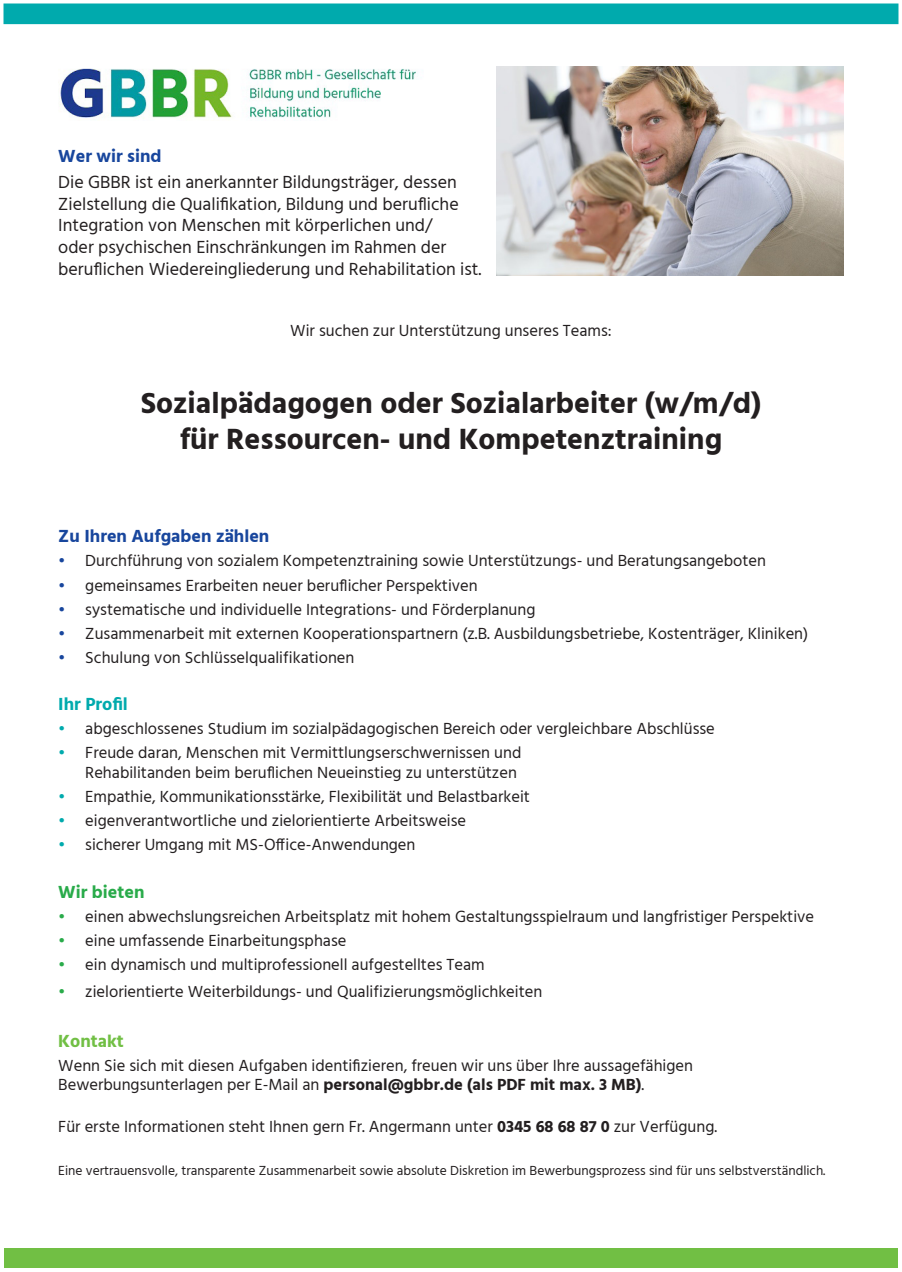
<style>
.page{position:relative;width:902px;height:1272px;background:#fff}
.page>*{position:absolute;margin:0;border:0;box-sizing:border-box;transform-origin:0 0}
.t1{font:700 30px/36px "Hind";color:#231f20;text-align:center}
.t2{font:18px/21.6px "Hind";color:#231f20}
.t3{font:700 18px "Hind";color:#18469d}
.t4{font:700 18px "Hind";color:#00aaad}
.t5{font:700 18px "Hind";color:#29ab4a}
.t6{font:700 18px "Hind";color:#71bf44}
.t7{font:16.5px/19.8px "Hind";color:#231f20;text-align:right}
.t8{font:13.5px "Hind";color:#231f20}
.s1{color:#18469d}
.s2{color:#00aaad}
.s3{color:#29ab4a}
.s4{font-weight:700}
</style>
<div class="page">
<div style="left:4px;top:4px;width:894px;height:20px;background:#00aaad"></div>
<div style="left:4px;top:1248px;width:893px;height:19px;background:#71bf44"></div>
<img style="left:60px;top:68px;width:356px;height:50px">
<img style="left:497px;top:67px;width:346px;height:208px">
<p class="t3" style="left:58px;top:149px;width:105px">Wer wir sind</p>
<p class="t2" style="left:58px;top:172px;width:424px">Die GBBR ist ein anerkannter Bildungsträger, dessen Zielstellung die Qualifikation, Bildung und berufliche Integration von Menschen mit körperlichen und/<br>oder psychischen Einschränkungen im Rahmen der beruflichen Wiedereingliederung und Rehabilitation ist.</p>
<p class="t7" style="left:290px;top:321px;width:323px">Wir suchen zur Unterstützung unseres Teams:</p>
<h1 class="t1" style="left:141px;top:387px;width:621px">Sozialpädagogen oder Sozialarbeiter (w/m/d) für Ressourcen- und Kompetenztraining</h1>
<p class="t3" style="left:58px;top:529px;width:213px">Zu Ihren Aufgaben zählen</p>
<p class="t7" style="left:58px;top:552px;width:709px"><span class="s1">•</span> Durchführung von sozialem Kompetenztraining sowie Unterstützungs- und Beratungsangeboten</p>
<p class="t7" style="left:58px;top:576px;width:421px"><span class="s1">•</span> gemeinsames Erarbeiten neuer beruflicher Perspektiven</p>
<p class="t7" style="left:58px;top:600px;width:478px"><span class="s1">•</span> systematische und individuelle Integrations- und Förderplanung</p>
<p class="t7" style="left:58px;top:624px;width:751px"><span class="s1">•</span> Zusammenarbeit mit externen Kooperationspartnern (z.B. Ausbildungsbetriebe, Kostenträger, Kliniken)</p>
<p class="t7" style="left:58px;top:648px;width:298px"><span class="s1">•</span> Schulung von Schlüsselqualifikationen</p>
<p class="t4" style="left:58px;top:693px;width:71px">Ihr Profil</p>
<p class="t7" style="left:58px;top:719px;width:658px"><span class="s2">•</span> abgeschlossenes Studium im sozialpädagogischen Bereich oder vergleichbare Abschlüsse</p>
<p class="t7" style="left:58px;top:743px;width:464px"><span class="s2">•</span> Freude daran, Menschen mit Vermittlungserschwernissen und<br>Rehabilitanden beim beruflichen Neueinstieg zu unterstützen</p>
<p class="t7" style="left:58px;top:787px;width:473px"><span class="s2">•</span> Empathie, Kommunikationsstärke, Flexibilität und Belastbarkeit</p>
<p class="t7" style="left:58px;top:811px;width:409px"><span class="s2">•</span> eigenverantwortliche und zielorientierte Arbeitsweise</p>
<p class="t7" style="left:58px;top:835px;width:358px"><span class="s2">•</span> sicherer Umgang mit MS-Office-Anwendungen</p>
<p class="t5" style="left:58px;top:884px;width:88px">Wir bieten</p>
<p class="t7" style="left:58px;top:907px;width:757px"><span class="s3">•</span> einen abwechslungsreichen Arbeitsplatz mit hohem Gestaltungsspielraum und langfristiger Perspektive</p>
<p class="t7" style="left:58px;top:931px;width:290px"><span class="s3">•</span> eine umfassende Einarbeitungsphase</p>
<p class="t7" style="left:58px;top:955px;width:428px"><span class="s3">•</span> ein dynamisch und multiprofessionell aufgestelltes Team</p>
<p class="t7" style="left:58px;top:982px;width:485px"><span class="s3">•</span> zielorientierte Weiterbildungs- und Qualifizierungsmöglichkeiten</p>
<p class="t6" style="left:58px;top:1033px;width:67px">Kontakt</p>
<p class="t7" style="left:58px;top:1056px;width:636px;text-align:left">Wenn Sie sich mit diesen Aufgaben identifizieren, freuen wir uns über Ihre aussagefähigen<br>Bewerbungsunterlagen per E-Mail an <span class="s4">personal@gbbr.de (als PDF mit max. 3 MB)</span>.</p>
<p class="t7" style="left:58px;top:1117px;width:660px">Für erste Informationen steht Ihnen gern Fr. Angermann unter <span class="s4">0345 68 68 87 0</span> zur Verfügung.</p>
<p class="t8" style="left:58px;top:1161px;width:768px">Eine vertrauensvolle, transparente Zusammenarbeit sowie absolute Diskretion im Bewerbungsprozess sind für uns selbstverständlich.</p>
</div>
